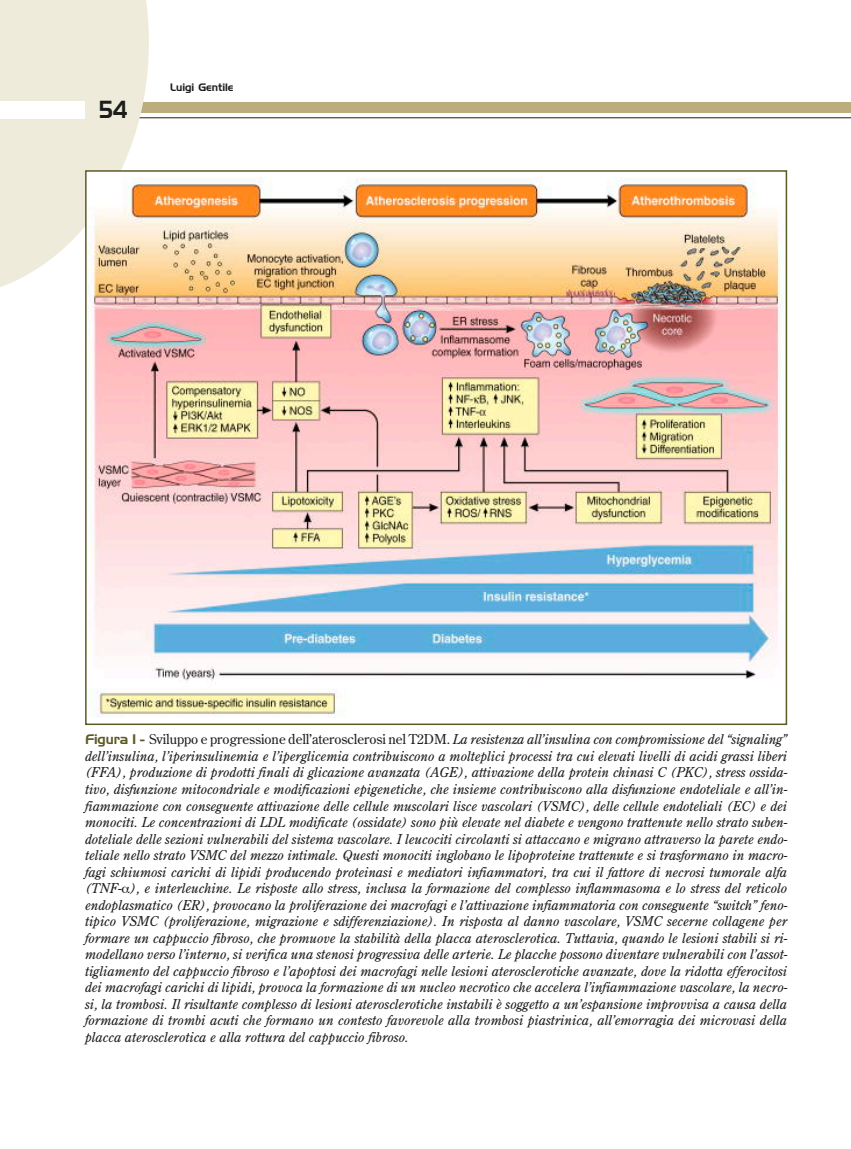
<style>
.page{position:relative;width:851px;height:1149px;background:#fff}
.page>*{position:absolute;margin:0;border:0;box-sizing:border-box;transform-origin:0 0}
.t1{font:24px "Handel Gothic BT";color:#1d1d1b;scale:.8 1}
.t2{font:italic 13.5px/16.5px "Century Old Style Std";color:#1d1d1b;text-align:justify}
.t3{font:10.5px "Handel Gothic BT";color:#1d1d1b}
.s1{font-family:"Handel Gothic BT";font-style:normal;color:#5e5a25}
.s2{font-style:normal}
</style>
<div class="page">
<hr style="left:0;top:117px;width:850px;height:1px;background:#1d1d1b">
<div style="left:0;top:102px;width:850px;height:11px;background:#bbae7c"></div>
<svg style="left:0;top:0;width:149px;height:287px;background:#efecdd"></svg>
<div style="left:0;top:101px;width:85px;height:17px;background:#fff"></div>
<img style="left:88px;top:177px;width:696px;height:540px">
<h1 class="t1" style="left:100px;top:95px;width:36px">54</h1>
<p class="t3" style="left:170px;top:81px;width:65px">Luigi Gentile</p>
<p class="t2" style="left:85px;top:731px;width:703px"><span class="s1">Figura 1 -</span> <span class="s2">Sviluppo e progressione dell’aterosclerosi nel T2DM.</span> La resistenza all’insulina con compromissione del “signaling” dell’insulina, l’iperinsulinemia e l’iperglicemia contribuiscono a molteplici processi tra cui elevati livelli di acidi grassi liberi (FFA), produzione di prodotti finali di glicazione avanzata (AGE), attivazione della protein chinasi C (PKC), stress ossida&shy;tivo, disfunzione mitocondriale e modificazioni epigenetiche, che insieme contribuiscono alla disfunzione endoteliale e all’in&shy;fiammazione con conseguente attivazione delle cellule muscolari lisce vascolari (VSMC), delle cellule endoteliali (EC) e dei monociti. Le concentrazioni di LDL modificate (ossidate) sono più elevate nel diabete e vengono trattenute nello strato suben&shy;doteliale delle sezioni vulnerabili del sistema vascolare. I leucociti circolanti si attaccano e migrano attraverso la parete endo&shy;teliale nello strato VSMC del mezzo intimale. Questi monociti inglobano le lipoproteine trattenute e si trasformano in macro&shy;fagi schiumosi carichi di lipidi producendo proteinasi e mediatori infiammatori, tra cui il fattore di necrosi tumorale alfa (TNF- ), e interleuchine. Le risposte allo stress, inclusa la formazione del complesso inflammasoma e lo stress del reticolo endoplasmatico (ER), provocano la proliferazione dei macrofagi e l’attivazione infiammatoria con conseguente “switch” feno&shy;tipico VSMC (proliferazione, migrazione e sdifferenziazione). In risposta al danno vascolare, VSMC secerne collagene per formare un cappuccio fibroso, che promuove la stabilità della placca aterosclerotica. Tuttavia, quando le lesioni stabili si ri&shy;modellano verso l’interno, si verifica una stenosi progressiva delle arterie. Le placche possono diventare vulnerabili con l’assot&shy;tigliamento del cappuccio fibroso e l’apoptosi dei macrofagi nelle lesioni aterosclerotiche avanzate, dove la ridotta efferocitosi dei macrofagi carichi di lipidi, provoca la formazione di un nucleo necrotico che accelera l’infiammazione vascolare, la necro&shy;si, la trombosi. Il risultante complesso di lesioni aterosclerotiche instabili è soggetto a un’espansione improvvisa a causa della formazione di trombi acuti che formano un contesto favorevole alla trombosi piastrinica, all’emorragia dei microvasi della placca aterosclerotica e alla rottura del cappuccio fibroso.</p>
</div>
